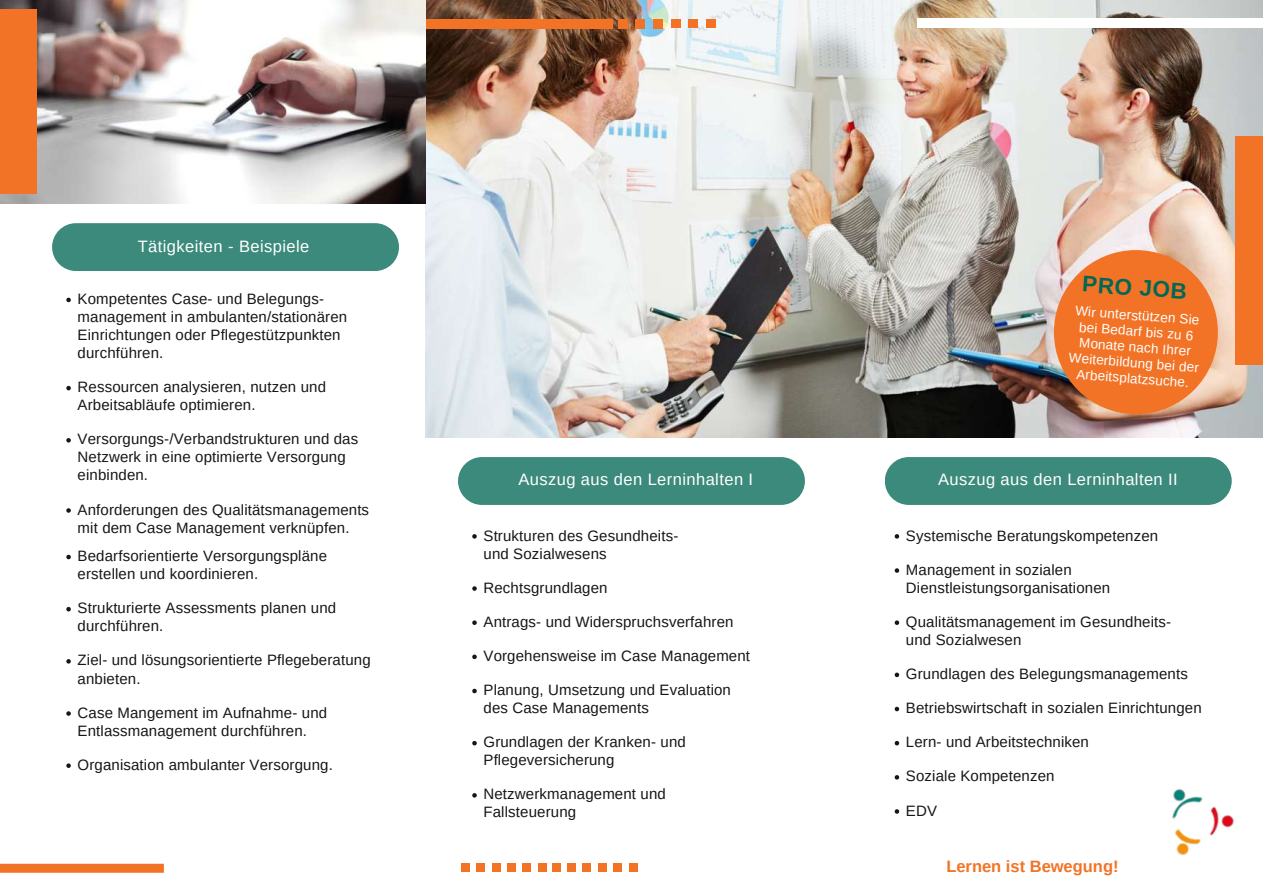
<style>
.page{position:relative;width:1263px;height:894px;background:#fff}
.page>*{position:absolute;margin:0;border:0;box-sizing:border-box;transform-origin:0 0}
.t1{font:700 22.5px "Arimo";color:#006854}
.t2{font:16.5px "Arimo";letter-spacing:.025em;color:#fff}
.t3{font:700 16.5px "Arimo";color:#f27326}
.t4{font:15px/18px "Arimo";letter-spacing:.01em;color:#171615}
.t5{font:13.5px/15.8px "Arimo";color:#fff;text-align:center}
</style>
<div class="page">
<img style="left:425px;top:0;width:838px;height:437px">
<div style="left:422px;top:19px;width:190px;height:10px;background:#f27326"></div>
<div style="left:458px;top:457px;width:347px;height:48px;background:#3b8a7b;border-radius:24px"></div>
<div style="left:538px;top:863px;width:9px;height:8px;background:#f27326"></div>
<div style="left:523px;top:863px;width:8px;height:8px;background:#f27326"></div>
<div style="left:508px;top:863px;width:8px;height:8px;background:#f27326"></div>
<div style="left:492px;top:863px;width:8px;height:8px;background:#f27326"></div>
<div style="left:476px;top:863px;width:9px;height:8px;background:#f27326"></div>
<div style="left:461px;top:863px;width:9px;height:8px;background:#f27326"></div>
<div style="left:917px;top:18px;width:346px;height:10px;background:#fff"></div>
<div style="left:1235px;top:136px;width:28px;height:228px;background:#f27326"></div>
<div style="left:885px;top:457px;width:347px;height:48px;background:#3b8a7b;border-radius:24px"></div>
<img style="left:0;top:0;width:425px;height:203px">
<div style="left:0;top:9px;width:36px;height:185px;background:#f27326"></div>
<img style="left:1172px;top:789px;width:62px;height:67px">
<div style="left:629px;top:863px;width:8px;height:8px;background:#f27326"></div>
<div style="left:613px;top:863px;width:8px;height:8px;background:#f27326"></div>
<div style="left:598px;top:863px;width:9px;height:8px;background:#f27326"></div>
<div style="left:583px;top:863px;width:8px;height:8px;background:#f27326"></div>
<div style="left:567px;top:863px;width:8px;height:8px;background:#f27326"></div>
<div style="left:552px;top:863px;width:8px;height:8px;background:#f27326"></div>
<div style="left:52px;top:223px;width:347px;height:48px;background:#3b8a7b;border-radius:24px"></div>
<div style="left:0;top:863px;width:164px;height:9px;background:#f27326"></div>
<div style="left:706px;top:19px;width:9px;height:9px;background:#f27326"></div>
<div style="left:688px;top:19px;width:9px;height:9px;background:#f27326"></div>
<div style="left:671px;top:19px;width:9px;height:9px;background:#f27326"></div>
<div style="left:653px;top:19px;width:10px;height:9px;background:#f27326"></div>
<div style="left:635px;top:19px;width:10px;height:9px;background:#f27326"></div>
<div style="left:618px;top:19px;width:10px;height:9px;background:#f27326"></div>
<svg style="left:472px;top:534px;width:5px;height:4px"></svg>
<svg style="left:472px;top:586px;width:5px;height:4px"></svg>
<svg style="left:472px;top:620px;width:5px;height:4px"></svg>
<svg style="left:472px;top:654px;width:5px;height:5px"></svg>
<svg style="left:472px;top:688px;width:5px;height:5px"></svg>
<svg style="left:472px;top:740px;width:5px;height:5px"></svg>
<svg style="left:472px;top:793px;width:5px;height:4px"></svg>
<div style="left:1054px;top:250px;width:164px;height:164px;background:#f27326;border-radius:50%"></div>
<svg style="left:66px;top:297px;width:5px;height:5px"></svg>
<svg style="left:66px;top:386px;width:5px;height:4px"></svg>
<svg style="left:66px;top:438px;width:5px;height:4px"></svg>
<svg style="left:66px;top:508px;width:5px;height:4px"></svg>
<svg style="left:66px;top:554px;width:5px;height:5px"></svg>
<svg style="left:66px;top:606px;width:5px;height:5px"></svg>
<svg style="left:66px;top:659px;width:5px;height:4px"></svg>
<svg style="left:66px;top:711px;width:5px;height:4px"></svg>
<svg style="left:66px;top:763px;width:5px;height:4px"></svg>
<svg style="left:895px;top:534px;width:4px;height:4px"></svg>
<svg style="left:895px;top:568px;width:4px;height:4px"></svg>
<svg style="left:895px;top:620px;width:4px;height:4px"></svg>
<svg style="left:895px;top:672px;width:4px;height:5px"></svg>
<svg style="left:895px;top:706px;width:4px;height:5px"></svg>
<svg style="left:895px;top:741px;width:4px;height:4px"></svg>
<svg style="left:895px;top:775px;width:4px;height:4px"></svg>
<svg style="left:895px;top:809px;width:4px;height:4px"></svg>
<p class="t2" style="left:138px;top:235px;width:173px">Tätigkeiten - Beispiele</p>
<p class="t4" style="left:78px;top:290px;width:271px">Kompetentes Case- und Belegungs&shy;management in ambulanten/stationären<br>Einrichtungen oder Pflegestützpunkten durchführen.</p>
<p class="t4" style="left:78px;top:378px;width:250px">Ressourcen analysieren, nutzen und<br>Arbeitsabläufe optimieren.</p>
<p class="t4" style="left:78px;top:430px;width:282px">Versorgungs-/Verbandstrukturen und das<br>Netzwerk in eine optimierte Versorgung einbinden.</p>
<p class="t4" style="left:78px;top:500px;width:293px">Anforderungen des Qualitätsmanagements mit dem Case Management verknüpfen.</p>
<p class="t4" style="left:78px;top:547px;width:251px">Bedarfsorientierte Versorgungspläne erstellen und koordinieren.</p>
<p class="t4" style="left:78px;top:599px;width:260px">Strukturierte Assessments planen und durchführen.</p>
<p class="t4" style="left:78px;top:651px;width:295px">Ziel- und lösungsorientierte Pflegeberatung anbieten.</p>
<p class="t4" style="left:78px;top:703px;width:251px">Case Mangement im Aufnahme- und<br>Entlassmanagement durchführen.</p>
<p class="t4" style="left:78px;top:755px;width:257px">Organisation ambulanter Versorgung.</p>
<p class="t2" style="left:518px;top:469px;width:236px">Auszug aus den Lerninhalten I</p>
<p class="t4" style="left:483px;top:526px;width:196px">Strukturen des Gesundheits&shy;und Sozialwesens</p>
<p class="t4" style="left:483px;top:578px;width:125px">Rechtsgrundlagen</p>
<p class="t4" style="left:483px;top:612px;width:252px">Antrags- und Widerspruchsverfahren</p>
<p class="t4" style="left:483px;top:646px;width:268px">Vorgehensweise im Case Management</p>
<p class="t4" style="left:483px;top:680px;width:249px">Planung, Umsetzung und Evaluation des Case Managements</p>
<p class="t4" style="left:483px;top:733px;width:204px">Grundlagen der Kranken- und<br>Pflegeversicherung</p>
<p class="t4" style="left:483px;top:785px;width:184px">Netzwerkmanagement und<br>Fallsteuerung</p>
<h1 class="t1" style="left:1083px;top:268px;width:106px;rotate:4deg">PRO JOB</h1>
<p class="t5" style="left:1073px;top:303px;width:132px;rotate:4deg">Wir unterstützen Sie bei Bedarf bis zu 6<br>Monate nach Ihrer<br>Weiterbildung bei der<br>Arbeitsplatzsuche.</p>
<p class="t2" style="left:938px;top:469px;width:241px">Auszug aus den Lerninhalten II</p>
<p class="t4" style="left:906px;top:526px;width:254px">Systemische Beratungskompetenzen</p>
<p class="t4" style="left:906px;top:560px;width:206px">Management in sozialen<br>Dienstleistungsorganisationen</p>
<p class="t4" style="left:906px;top:612px;width:267px">Qualitätsmanagement im Gesundheits&shy;und Sozialwesen</p>
<p class="t4" style="left:906px;top:664px;width:283px">Grundlagen des Belegungsmanagements</p>
<p class="t4" style="left:906px;top:698px;width:297px">Betriebswirtschaft in sozialen Einrichtungen</p>
<p class="t4" style="left:906px;top:733px;width:185px">Lern- und Arbeitstechniken</p>
<p class="t4" style="left:906px;top:767px;width:150px">Soziale Kompetenzen</p>
<p class="t4" style="left:906px;top:801px;width:33px">EDV</p>
<p class="t3" style="left:946px;top:854px;width:174px">Lernen ist Bewegung!</p>
</div>
